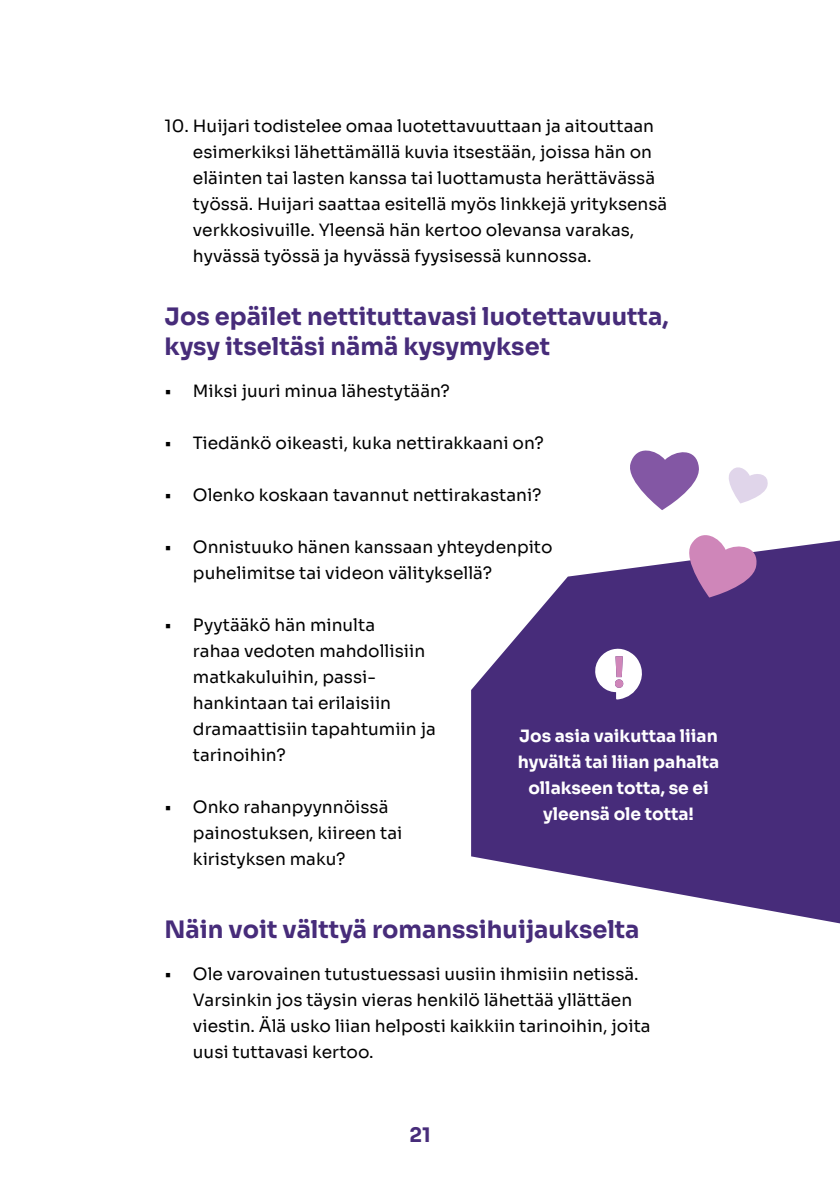
<style>
.page{position:relative;width:840px;height:1191px;background:#fff}
.page>*{position:absolute;margin:0;border:0;box-sizing:border-box;transform-origin:0 0}
.t1{font:700 24px/30px "Sora";color:#472c7a}
.t2{font:700 20px "Sora";color:#472c7a}
.t3{font:17px/26px "Sora";color:#000}
.t4{font:700 17px/26px "Sora";color:#fff;text-align:center}
</style>
<div class="page">
<svg style="left:471px;top:540px;width:368px;height:383px;fill:#472c7a"></svg>
<svg style="left:594px;top:648px;width:48px;height:51px"></svg>
<svg style="left:614px;top:679px;width:9px;height:9px"></svg>
<svg style="left:681px;top:535px;width:78px;height:62px"></svg>
<svg style="left:630px;top:450px;width:69px;height:60px"></svg>
<svg style="left:728px;top:467px;width:40px;height:36px"></svg>
<p class="t3" style="left:193px;top:114px;width:475px;text-indent:-28px">10. Huijari todistelee omaa luotettavuuttaan ja aitouttaan esimerkiksi lähettämällä kuvia itsestään, joissa hän on eläinten tai lasten kanssa tai luottamusta herättävässä työssä. Huijari saattaa esitellä myös linkkejä yrityksensä verkkosivuille. Yleensä hän kertoo olevansa varakas, hyvässä työssä ja hyvässä fyysisessä kunnossa.</p>
<h1 class="t1" style="left:164px;top:303px;width:505px">Jos epäilet nettituttavasi luotettavuutta, kysy itseltäsi nämä kysymykset</h1>
<p class="t3" style="left:164px;top:379px;width:287px">• Miksi juuri minua lähestytään?</p>
<p class="t3" style="left:164px;top:431px;width:380px">• Tiedänkö oikeasti, kuka nettirakkaani on?</p>
<p class="t3" style="left:164px;top:483px;width:378px">• Olenko koskaan tavannut nettirakastani?</p>
<p class="t3" style="left:193px;top:535px;width:361px;text-indent:-28px">• Onnistuuko hänen kanssaan yhteydenpito puhelimitse tai videon välityksellä?</p>
<p class="t3" style="left:193px;top:613px;width:244px;text-indent:-28px">• Pyytääkö hän minulta<br>rahaa vedoten mahdollisiin matkakuluihin, passi&shy;hankintaan tai erilaisiin dramaattisiin tapahtumiin ja tarinoihin?</p>
<p class="t3" style="left:193px;top:795px;width:211px;text-indent:-28px">• Onko rahanpyynnöissä painostuksen, kiireen tai kiristyksen maku?</p>
<p class="t4" style="left:517px;top:724px;width:203px">Jos asia vaikuttaa liian hyvältä tai liian pahalta ollakseen totta, se ei yleensä ole totta!</p>
<h1 class="t1" style="left:164px;top:916px;width:476px">Näin voit välttyä romanssihuijaukselta</h1>
<p class="t3" style="left:193px;top:962px;width:459px;text-indent:-28px">• Ole varovainen tutustuessasi uusiin ihmisiin netissä.<br>Varsinkin jos täysin vieras henkilö lähettää yllättäen viestin. Älä usko liian helposti kaikkiin tarinoihin, joita uusi tuttavasi kertoo.</p>
<p class="t2" style="left:409px;top:1126px;width:23px">21</p>
</div>
